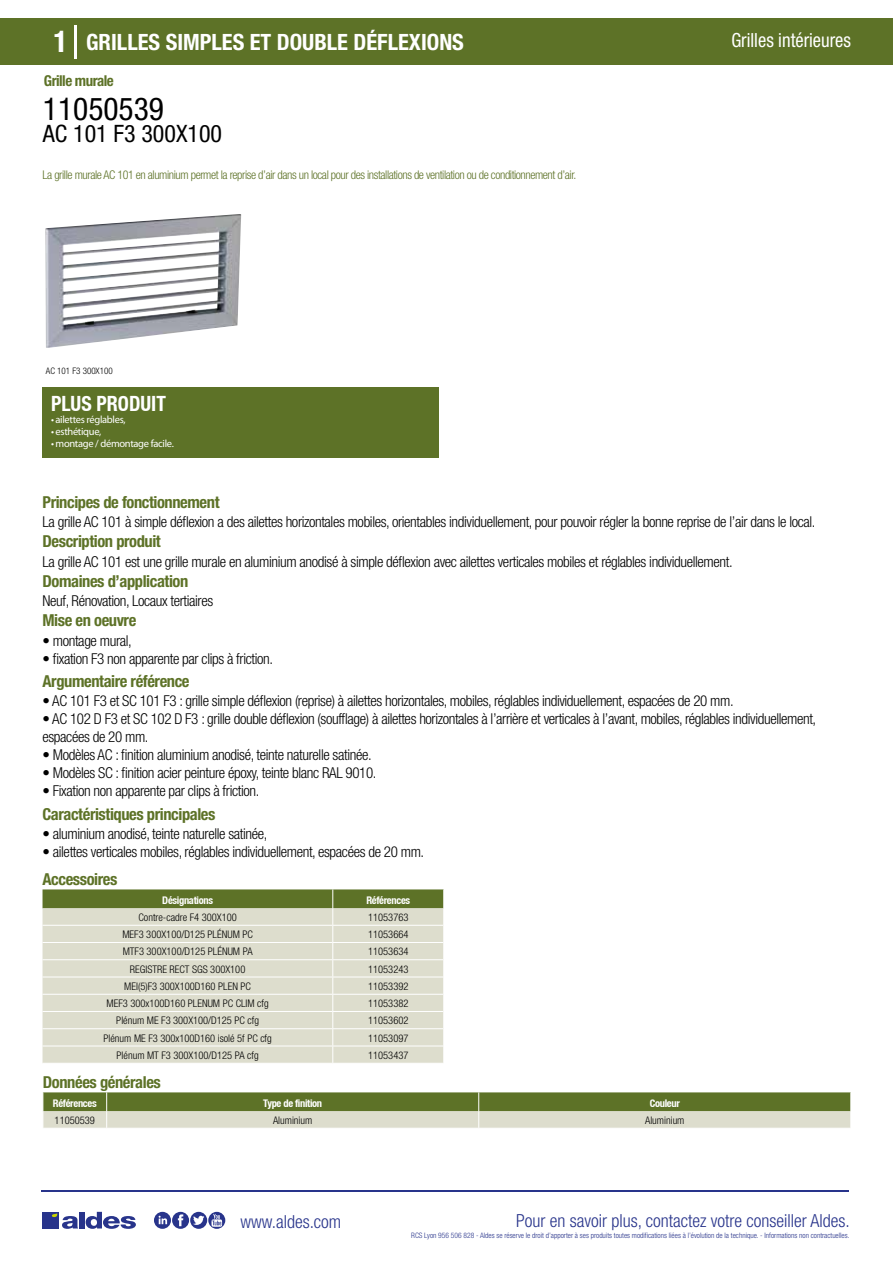
<style>
.page{position:relative;width:893px;height:1263px;background:#fff}
.page>*{position:absolute;margin:0;border:0;box-sizing:border-box;transform-origin:0 0}
.t1{font:condensed 31.5px "Helvetica Neue LT Std";color:#000}
.t2{font:condensed 24px "Helvetica Neue LT Std";color:#000}
.t3{font:700 condensed 22.5px "Helvetica Neue LT Std";color:#fff}
.t4{font:700 condensed 21px "Helvetica Neue";color:#fff;scale:.95 1}
.t5{font:condensed 19.5px "Helvetica Neue LT Std";color:#fff;scale:.95 1}
.t6{font:300 condensed 18px "Helvetica Neue";color:#28348b}
.t7{font:700 condensed 16.5px "Helvetica Neue LT Std";letter-spacing:-.025em;color:#5d7227}
.t8{font:300 condensed 15px/18px "Helvetica Neue LT Std";letter-spacing:-.025em;color:#000}
.t9{font:700 condensed 15px "Helvetica Neue LT Std";letter-spacing:-.035em;color:#5d7227}
.t10{font:300 condensed 12px "Helvetica Neue LT Std";letter-spacing:-.035em;color:#5d7227}
.t11{font:300 condensed 10.5px "Helvetica Neue";color:#000}
.t12{font:10.5px "Myriad Pro";letter-spacing:-.03em;color:#fff}
.t13{font:700 condensed 10.5px "Helvetica Neue";letter-spacing:-.03em;color:#fff}
.t14{font:300 condensed 9px "Helvetica Neue";color:#000}
.t15{font:300 condensed 7.5px "Helvetica Neue";color:#28348b}
.s1{font-size:30px}
</style>
<div class="page">
<div style="left:0;top:18px;width:893px;height:46px;background:#5d7227"></div>
<div style="left:43px;top:387px;width:396px;height:70px;background:#5d7227"></div>
<hr style="left:74px;top:25px;width:2px;height:33px;background:#fff">
<svg style="left:45px;top:214px;width:197px;height:134px"></svg>
<svg style="left:43px;top:889px;width:401px;height:174px;background:#d1d3bd"></svg>
<svg style="left:43px;top:1092px;width:808px;height:36px;background:#9ba678"></svg>
<hr style="left:41px;top:1190px;width:808px;height:1px;background:#28348b">
<svg style="left:154px;top:1212px;width:71px;height:17px"></svg>
<div style="left:42px;top:1212px;width:17px;height:16px;background:#28348b"></div>
<div style="left:79px;top:1212px;width:5px;height:16px;background:#28348b"></div>
<svg style="left:86px;top:1212px;width:50px;height:17px"></svg>
<svg style="left:52px;top:1213px;width:26px;height:16px"></svg>
<h3 class="t3" style="left:54px;top:28px;width:412px"><span class="s1">1</span> GRILLES SIMPLES ET DOUBLE DÉFLEXIONS</h3>
<h3 class="t5" style="left:731px;top:29px;width:127px">Grilles intérieures</h3>
<p class="t9" style="left:44px;top:71px;width:72px">Grille murale</p>
<h1 class="t1" style="left:43px;top:91px;width:122px">11050539</h1>
<h2 class="t2" style="left:43px;top:120px;width:181px">AC 101 F3 300X100</h2>
<p class="t10" style="left:43px;top:167px;width:535px">La grille murale AC 101 en aluminium permet la reprise d’air dans un local pour des installations de ventilation ou de conditionnement d’air.</p>
<p class="t14" style="left:46px;top:365px;width:68px">AC 101 F3 300X100</p>
<p class="t14" style="left:46px;top:365px;width:44px">Grille AC 101</p>
<h3 class="t4" style="left:51px;top:391px;width:122px">PLUS PRODUIT</h3>
<p class="t12" style="left:51px;top:413px;width:76px">• ailettes réglables,</p>
<p class="t12" style="left:51px;top:425px;width:52px">• esthétique,</p>
<p class="t12" style="left:51px;top:437px;width:124px">• montage / démontage facile.</p>
<p class="t7" style="left:43px;top:492px;width:179px">Principes de fonctionnement</p>
<p class="t7" style="left:43px;top:531px;width:120px">Description produit</p>
<p class="t7" style="left:43px;top:571px;width:147px">Domaines d’application</p>
<p class="t7" style="left:43px;top:610px;width:95px">Mise en oeuvre</p>
<p class="t8" style="left:43px;top:513px;width:774px">La grille AC 101 à simple déflexion a des ailettes horizontales mobiles, orientables individuellement, pour pouvoir régler la bonne reprise de l’air dans le local.</p>
<p class="t8" style="left:43px;top:552px;width:692px">La grille AC 101 est une grille murale en aluminium anodisé à simple déflexion avec ailettes verticales mobiles et réglables individuellement.</p>
<p class="t8" style="left:43px;top:592px;width:172px">Neuf, Rénovation, Locaux tertiaires</p>
<p class="t8" style="left:43px;top:631px;width:91px">• montage mural,</p>
<p class="t8" style="left:43px;top:649px;width:232px">• fixation F3 non apparente par clips à friction.</p>
<p class="t7" style="left:43px;top:671px;width:149px">Argumentaire référence</p>
<p class="t8" style="left:43px;top:692px;width:693px">• AC 101 F3 et SC 101 F3 : grille simple déflexion (reprise) à ailettes horizontales, mobiles, réglables individuellement, espacées de 20 mm.</p>
<p class="t8" style="left:43px;top:710px;width:775px">• AC 102 D F3 et SC 102 D F3 : grille double déflexion (soufflage) à ailettes horizontales à l’arrière et verticales à l’avant, mobiles, réglables individuellement, espacées de 20 mm.</p>
<p class="t8" style="left:43px;top:746px;width:331px">• Modèles AC : finition aluminium anodisé, teinte naturelle satinée.</p>
<p class="t8" style="left:43px;top:764px;width:336px">• Modèles SC : finition acier peinture époxy, teinte blanc RAL 9010.</p>
<p class="t8" style="left:43px;top:782px;width:218px">• Fixation non apparente par clips à friction.</p>
<p class="t7" style="left:43px;top:804px;width:174px">Caractéristiques principales</p>
<p class="t8" style="left:43px;top:825px;width:226px">• aluminium anodisé, teinte naturelle satinée,</p>
<p class="t8" style="left:43px;top:843px;width:383px">• ailettes verticales mobiles, réglables individuellement, espacées de 20 mm.</p>
<p class="t7" style="left:43px;top:869px;width:76px">Accessoires</p>
<p class="t13" style="left:162px;top:894px;width:52px">Désignations</p>
<p class="t13" style="left:366px;top:894px;width:45px">Références</p>
<p class="t11" style="left:138px;top:911px;width:100px">Contre-cadre F4 300X100</p>
<p class="t11" style="left:368px;top:911px;width:42px">11053763</p>
<p class="t11" style="left:122px;top:928px;width:132px">MEF3 300X100/D125 PLÉNUM PC</p>
<p class="t11" style="left:368px;top:928px;width:42px">11053664</p>
<p class="t11" style="left:123px;top:945px;width:131px">MTF3 300X100/D125 PLÉNUM PA</p>
<p class="t11" style="left:368px;top:945px;width:42px">11053634</p>
<p class="t11" style="left:130px;top:963px;width:117px">REGISTRE RECT SGS 300X100</p>
<p class="t11" style="left:368px;top:963px;width:42px">11053243</p>
<p class="t11" style="left:124px;top:980px;width:128px">MEI(5)F3 300X100D160 PLEN PC</p>
<p class="t11" style="left:368px;top:980px;width:42px">11053392</p>
<p class="t11" style="left:107px;top:997px;width:164px">MEF3 300x100D160 PLENUM PC CLIM cfg</p>
<p class="t11" style="left:368px;top:997px;width:42px">11053382</p>
<p class="t11" style="left:116px;top:1014px;width:144px">Plénum ME F3 300X100/D125 PC cfg</p>
<p class="t11" style="left:368px;top:1014px;width:42px">11053602</p>
<p class="t11" style="left:104px;top:1032px;width:170px">Plénum ME F3 300x100D160 isolé 5f PC cfg</p>
<p class="t11" style="left:368px;top:1032px;width:42px">11053097</p>
<p class="t11" style="left:117px;top:1049px;width:144px">Plénum MT F3 300X100/D125 PA cfg</p>
<p class="t11" style="left:368px;top:1049px;width:42px">11053437</p>
<p class="t7" style="left:43px;top:1072px;width:119px">Données générales</p>
<p class="t13" style="left:53px;top:1097px;width:45px">Références</p>
<p class="t13" style="left:263px;top:1097px;width:60px">Type de finition</p>
<p class="t13" style="left:650px;top:1097px;width:32px">Couleur</p>
<p class="t11" style="left:55px;top:1114px;width:42px">11050539</p>
<p class="t11" style="left:273px;top:1114px;width:41px">Aluminium</p>
<p class="t11" style="left:645px;top:1114px;width:41px">Aluminium</p>
<p class="t6" style="left:240px;top:1211px;width:102px">www.aldes.com</p>
<p class="t6" style="left:516px;top:1211px;width:335px">Pour en savoir plus, contactez votre conseiller Aldes.</p>
<p class="t15" style="left:411px;top:1230px;width:440px">RCS Lyon 956 506 828 - Aldes se réserve le droit d’apporter à ses produits toutes modifications liées à l’évolution de la technique. - Informations non contractuelles.</p>
</div>
